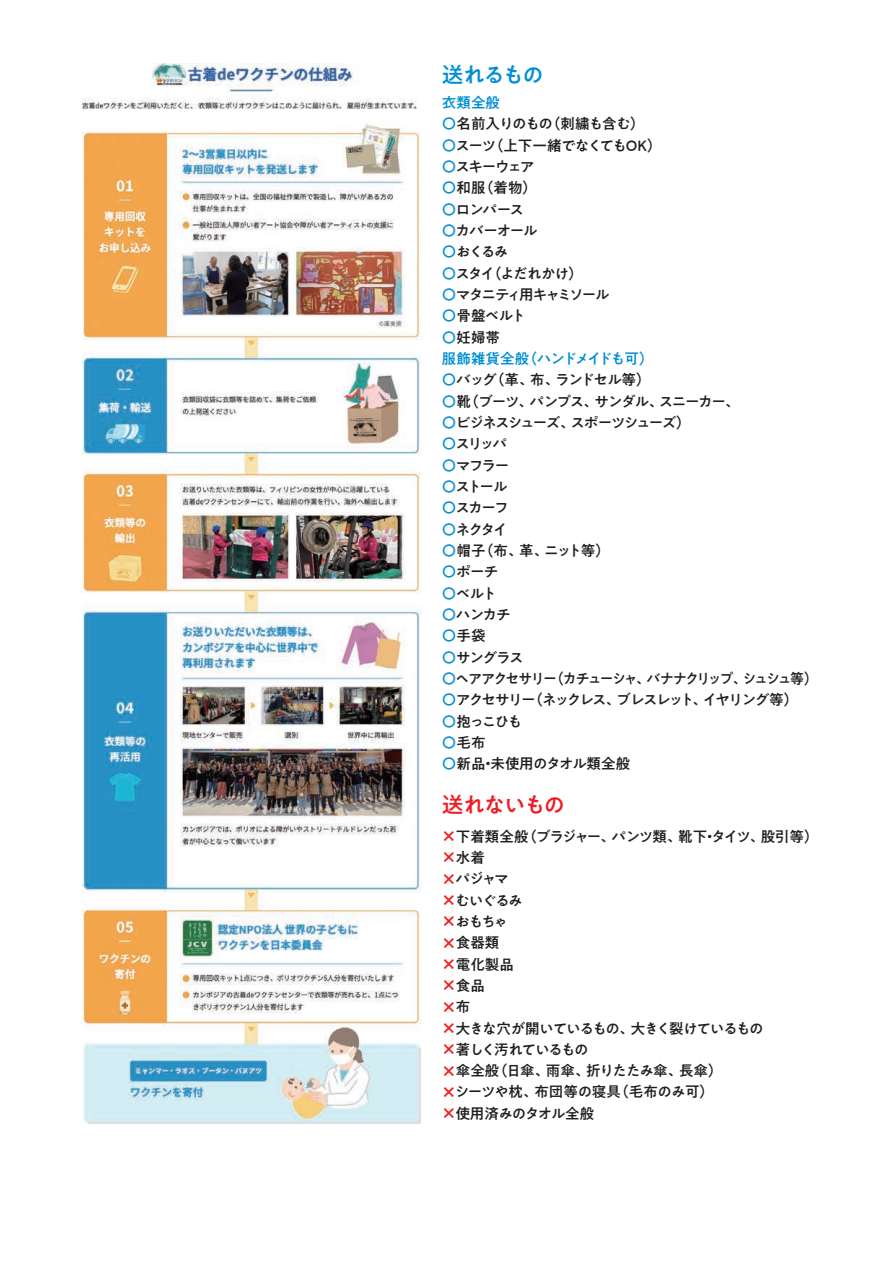
<style>
.page{position:relative;width:893px;height:1263px;background:#fff}
.page>*{position:absolute;margin:0;border:0;box-sizing:border-box;transform-origin:0 0}
.t1{font:500 21.9px "PA1 Gothic Std";letter-spacing:-.075em;color:#ee1d23}
.t2{font:500 21.9px "PA1 Gothic Std";letter-spacing:-.09em;color:#008fd5}
.t3{font:500 18.15px "PA1 Gothic Std";color:#ee1d23}
.t4{font:500 14.55px/21.3px "PA1 Gothic Std";letter-spacing:-.08em;color:#231f20}
.t5{font:500 14.55px/21.3px "PA1 Gothic Std";letter-spacing:-.06em;color:#231f20}
.s1{color:#008fd5}
.s2{font-size:18.15px;color:#ee1d23}
.s3{font-size:14.55px;color:#231f20}
</style>
<div class="page">
<img style="left:82px;top:63px;width:338px;height:1060px">
<h1 class="t2" style="left:442px;top:61px;width:104px">送れるもの</h1>
<p class="t4" style="left:442px;top:93px;width:378px"><span class="s1">衣類全般<br>〇</span>名前入りのもの（刺繍も含む）<br><span class="s1">〇</span>スーツ（上下一緒でなくてもOK）<br><span class="s1">〇</span>スキーウェア<br><span class="s1">〇</span>和服（着物）<br><span class="s1">〇</span>ロンパース<br><span class="s1">〇</span>カバーオール<br><span class="s1">〇</span>おくるみ<br><span class="s1">〇</span>スタイ（よだれかけ）<br><span class="s1">〇</span>マタニティ用キャミソール<br><span class="s1">〇</span>骨盤ベルト<br><span class="s1">〇</span>妊婦帯<br><span class="s1">服飾雑貨全般（ハンドメイドも可）<br>〇</span>バッグ（革、布、ランドセル等）<br><span class="s1">〇</span>靴（ブーツ、パンプス、サンダル、スニーカー、<br><span class="s1">〇</span>ビジネスシューズ、スポーツシューズ）<br><span class="s1">〇</span>スリッパ<br><span class="s1">〇</span>マフラー<br><span class="s1">〇</span>ストール<br><span class="s1">〇</span>スカーフ<br><span class="s1">〇</span>ネクタイ<br><span class="s1">〇</span>帽子（布、革、ニット等）<br><span class="s1">〇</span>ポーチ<br><span class="s1">〇</span>ベルト<br><span class="s1">〇</span>ハンカチ<br><span class="s1">〇</span>手袋<br><span class="s1">〇</span>サングラス<br><span class="s1">〇</span>ヘアアクセサリー（カチューシャ、バナナクリップ、シュシュ等）<span class="s1">〇</span>アクセサリー（ネックレス、ブレスレット、イヤリング等）<br><span class="s1">〇</span>抱っこひも<br><span class="s1">〇</span>毛布<br><span class="s1">〇</span>新品・未使用のタオル類全般</p>
<h1 class="t1" style="left:442px;top:792px;width:125px">送れないもの</h1>
<p class="t5" style="left:440px;top:827px;width:380px"><span class="s2">×</span>下着類全般（ブラジャー、パンツ類、靴下・タイツ、股引等）<span class="s2">×</span>水着<br><span class="s2">×</span>パジャマ<br><span class="s2">×</span>むいぐるみ<br><span class="s2">×</span>おもちゃ<br><span class="s2">×</span>食器類<br><span class="s2">×</span>電化製品<br><span class="s2">×</span>食品</p>
<p class="t3" style="left:440px;top:996px;width:32px">×<span class="s3">布</span></p>
<p class="t4" style="left:440px;top:1019px;width:325px"><span class="s2">×</span>大きな穴が開いているもの、大きく裂けているもの<span class="s2">×</span>著しく汚れているもの<br><span class="s2">×</span>傘全般（日傘、雨傘、折りたたみ傘、長傘）<br><span class="s2">×</span>シーツや枕、布団等の寝具（毛布のみ可）<br><span class="s2">×</span>使用済みのタオル全般</p>
</div>
